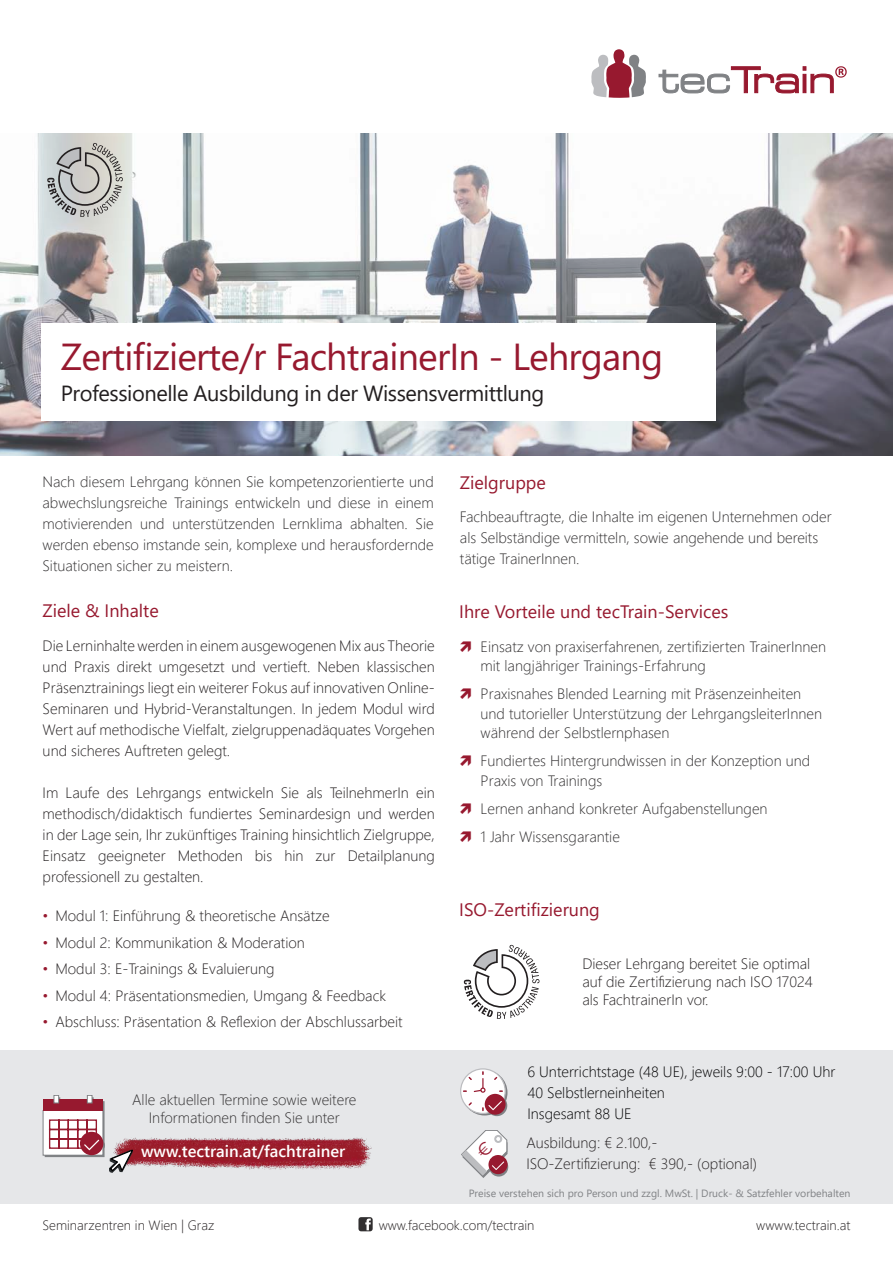
<style>
.page{position:relative;width:893px;height:1263px;background:#fff}
.page>*{position:absolute;margin:0;border:0;box-sizing:border-box;transform-origin:0 0}
.t1{font:37.5px "Segoe UI";letter-spacing:-.02em;color:#97192f}
.t2{font:21.9px "Segoe UI";letter-spacing:-.02em;color:#231f20}
.t3{font:18px "Segoe UI";color:#97192f}
.t4{font:600 16.5px "Segoe UI";color:#fff}
.Tabellentext_Buchung{font:300 15px/21px "Segoe UI";color:#231f20;text-align:justify}
.t5{font:300 15px/21px "Segoe UI";color:#312f30}
.Tabellentext_Buchung-2{font:300 15px "Segoe UI";color:#000001}
.t6{font:300 13.5px "Segoe UI";color:#231f20}
.Tabellentext_Buchung-3{font:10.5px "Segoe UI";color:#808285}
.s1{color:#97192f}
</style>
<div class="page">
<svg style="left:658px;top:66px;width:189px;height:28px"></svg>
<svg style="left:591px;top:49px;width:55px;height:49px"></svg>
<img style="left:0;top:133px;width:893px;height:322px">
<div style="left:42px;top:323px;width:674px;height:98px;background:#fff"></div>
<svg style="left:358px;top:1217px;width:15px;height:14px"></svg>
<div style="left:0;top:1050px;width:893px;height:154px;background:#e6e7e9"></div>
<div style="left:43px;top:1110px;width:60px;height:45px;border:1px solid #808285"></div>
<div style="left:43px;top:1099px;width:60px;height:11px;background:#97192f"></div>
<div style="left:54px;top:1095px;width:5px;height:8px;border:1px solid #808285"></div>
<div style="left:87px;top:1095px;width:5px;height:8px;border:1px solid #808285"></div>
<svg style="left:460px;top:1068px;width:47px;height:48px"></svg>
<img style="left:133px;top:1137px;width:239px;height:32px">
<svg style="left:45px;top:1097px;width:88px;height:76px"></svg>
<svg style="left:464px;top:945px;width:75px;height:74px"></svg>
<svg style="left:47px;top:143px;width:76px;height:74px;background:#b6b6b4"></svg>
<svg style="left:461px;top:1130px;width:47px;height:48px"></svg>
<p class="t1" style="left:61px;top:321px;width:604px">Zertifizierte/r FachtrainerIn - Lehrgang</p>
<p class="t2" style="left:61px;top:373px;width:485px">Professionelle Ausbildung in der Wissensvermittlung</p>
<p class="t5" style="left:43px;top:470px;width:393px;text-align:justify">Nach diesem Lehrgang können Sie kompetenzorientierte und abwechslungsreiche Trainings entwickeln und diese in einem motivierenden und unterstützenden Lernklima abhalten. Sie werden ebenso imstande sein, komplexe und herausfordernde Situationen sicher zu meistern.</p>
<p class="t3" style="left:43px;top:594px;width:118px">Ziele &amp; Inhalte</p>
<p class="Tabellentext_Buchung" style="left:43px;top:634px;width:394px">Die Lerninhalte werden in einem ausgewogenen Mix aus Theorie und Praxis direkt umgesetzt und vertieft. Neben klassischen Präsenztrainings liegt ein weiterer Fokus auf innovativen Online-Seminaren und Hybrid-Veranstaltungen. In jedem Modul wird Wert auf methodische Vielfalt, zielgruppenadäquates Vorgehen und sicheres Auftreten gelegt.</p>
<p class="Tabellentext_Buchung" style="left:43px;top:781px;width:394px">Im Laufe des Lehrgangs entwickeln Sie als TeilnehmerIn ein methodisch/didaktisch fundiertes Seminardesign und werden in der Lage sein, Ihr zukünftiges Training hinsichtlich Zielgruppe, Einsatz geeigneter Methoden bis hin zur Detailplanung professionell zu gestalten.</p>
<p class="Tabellentext_Buchung" style="left:43px;top:904px;width:289px"><span class="s1">•</span> Modul 1: Einführung &amp; theoretische Ansätze</p>
<p class="Tabellentext_Buchung" style="left:43px;top:930px;width:264px"><span class="s1">•</span> Modul 2: Kommunikation &amp; Moderation</p>
<p class="Tabellentext_Buchung" style="left:43px;top:957px;width:233px"><span class="s1">•</span> Modul 3: E-Trainings &amp; Evaluierung</p>
<p class="Tabellentext_Buchung" style="left:43px;top:983px;width:345px"><span class="s1">•</span> Modul 4: Präsentationsmedien, Umgang &amp; Feedback</p>
<p class="Tabellentext_Buchung" style="left:43px;top:1010px;width:361px"><span class="s1">•</span> Abschluss: Präsentation &amp; Reflexion der Abschlussarbeit</p>
<p class="t5" style="left:132px;top:1089px;width:226px;line-height:18px;text-align:center">Alle aktuellen Termine sowie weitere<br>Informationen finden Sie unter</p>
<p class="t4" style="left:141px;top:1135px;width:206px">www.tectrain.at/fachtrainer</p>
<p class="t3" style="left:460px;top:466px;width:88px">Zielgruppe</p>
<p class="t5" style="left:460px;top:505px;width:373px">Fachbeauftragte, die Inhalte im eigenen Unternehmen oder als Selbständige vermitteln, sowie angehende und bereits tätige TrainerInnen.</p>
<p class="t3" style="left:459px;top:595px;width:271px">Ihre Vorteile und tecTrain-Services</p>
<p class="t5" style="left:481px;top:635px;width:347px;line-height:19.5px">Einsatz von praxiserfahrenen, zertifizierten TrainerInnen mit langjähriger Trainings-Erfahrung</p>
<p class="t5" style="left:481px;top:683px;width:343px;line-height:19.5px">Praxisnahes Blended Learning mit Präsenzeinheiten und tutorieller Unterstützung der LehrgangsleiterInnen während der Selbstlernphasen</p>
<p class="t5" style="left:481px;top:750px;width:331px;line-height:19.5px">Fundiertes Hintergrundwissen in der Konzeption und<br>Praxis von Trainings</p>
<p class="t5" style="left:481px;top:797px;width:289px">Lernen anhand konkreter Aufgabenstellungen</p>
<p class="t5" style="left:481px;top:825px;width:141px">1 Jahr Wissensgarantie</p>
<p class="t3" style="left:459px;top:893px;width:142px">ISO-Zertifizierung</p>
<p class="Tabellentext_Buchung" style="left:582px;top:951px;width:229px">Dieser Lehrgang bereitet Sie optimal</p>
<p class="Tabellentext_Buchung" style="left:582px;top:969px;width:232px">auf die Zertifizierung nach ISO 17024</p>
<p class="Tabellentext_Buchung" style="left:582px;top:987px;width:128px">als FachtrainerIn vor.</p>
<p class="Tabellentext_Buchung-2" style="left:527px;top:1057px;width:309px">6 Unterrichtstage (48 UE), jeweils 9:00 - 17:00 Uhr</p>
<p class="Tabellentext_Buchung-2" style="left:527px;top:1078px;width:139px">40 Selbstlerneinheiten</p>
<p class="Tabellentext_Buchung-2" style="left:527px;top:1099px;width:106px">Insgesamt 88 UE</p>
<p class="Tabellentext_Buchung" style="left:526px;top:1131px;width:133px">Ausbildung: € 2.100,-</p>
<p class="Tabellentext_Buchung" style="left:526px;top:1152px;width:232px">ISO-Zertifizierung: € 390,- (optional)</p>
<p class="Tabellentext_Buchung-3" style="left:469px;top:1183px;width:383px">Preise verstehen sich pro Person und zzgl. MwSt. | Druck- &amp; Satzfehler vorbehalten</p>
<p class="t6" style="left:43px;top:1213px;width:173px">Seminarzentren in Wien | Graz</p>
<p class="t6" style="left:756px;top:1213px;width:96px">wwww.tectrain.at</p>
<p class="t6" style="left:379px;top:1212px;width:157px">www.facebook.com/tectrain</p>
</div>
